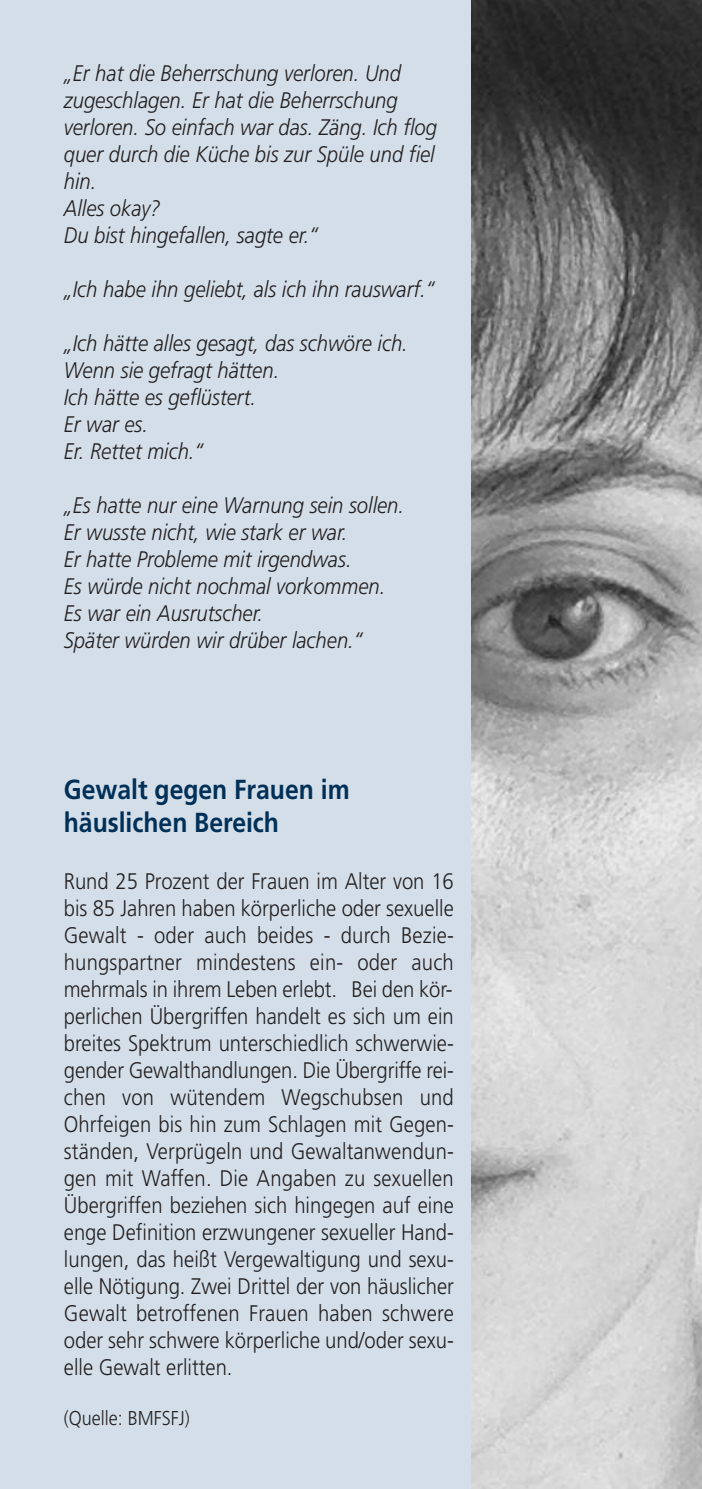
<style>
.page{position:relative;width:702px;height:1489px;background:#fff}
.page>*{position:absolute;margin:0;border:0;box-sizing:border-box;transform-origin:0 0}
.t1{font:700 27.5px/33px "Frutiger";color:#003058;scale:.9 1}
.t2{font:300 22.5px/27px "Frutiger";color:#231f20;text-align:justify;scale:.9 1}
.t3{font:italic 300 22.5px/27px "Frutiger";color:#231f20;scale:.9 1}
.t4{font:300 20px "Frutiger";color:#231f20;scale:.9 1}
</style>
<div class="page">
<div style="left:0;top:0;width:482px;height:1488px;background:#d3dee9"></div>
<img style="left:471px;top:0;width:231px;height:1488px">
<p class="t3" style="left:64px;top:61px;width:416px">„Er hat die Beherrschung verloren. Und zugeschlagen. Er hat die Beherrschung verloren. So einfach war das. Zäng. Ich flog quer durch die Küche bis zur Spüle und fiel hin.<br>Alles okay?<br>Du bist hingefallen, sagte er.“</p>
<p class="t3" style="left:64px;top:277px;width:413px">„Ich habe ihn geliebt, als ich ihn rauswarf.“</p>
<p class="t3" style="left:64px;top:331px;width:384px">„Ich hätte alles gesagt, das schwöre ich.<br>Wenn sie gefragt hätten.<br>Ich hätte es geflüstert.<br>Er war es.<br>Er. Rettet mich.“</p>
<p class="t3" style="left:64px;top:493px;width:379px">„Es hatte nur eine Warnung sein sollen.<br>Er wusste nicht, wie stark er war.<br>Er hatte Probleme mit irgendwas.<br>Es würde nicht nochmal vorkommen.<br>Es war ein Ausrutscher.<br>Später würden wir drüber lachen.“</p>
<p class="t1" style="left:64px;top:774px;width:319px">Gewalt gegen Frauen im häuslichen Bereich</p>
<p class="t2" style="left:64px;top:868px;width:435px">Rund 25 Prozent der Frauen im Alter von 16 bis 85 Jahren haben körperliche oder sexuelle Gewalt - oder auch beides - durch Bezie&shy;hungspartner mindestens ein- oder auch mehrmals in ihrem Leben erlebt. Bei den kör&shy;perlichen Übergriffen handelt es sich um ein breites Spektrum unterschiedlich schwerwie&shy;gender Gewalthandlungen. Die Übergriffe rei&shy;chen von wütendem Wegschubsen und Ohrfeigen bis hin zum Schlagen mit Gegen&shy;ständen, Verprügeln und Gewaltanwendun&shy;gen mit Waffen. Die Angaben zu sexuellen Übergriffen beziehen sich hingegen auf eine enge Definition erzwungener sexueller Hand&shy;lungen, das heißt Vergewaltigung und sexu&shy;elle Nötigung. Zwei Drittel der von häuslicher Gewalt betroffenen Frauen haben schwere oder sehr schwere körperliche und/oder sexu&shy;elle Gewalt erlitten.</p>
<p class="t4" style="left:64px;top:1409px;width:141px">(Quelle: BMFSFJ)</p>
</div>
